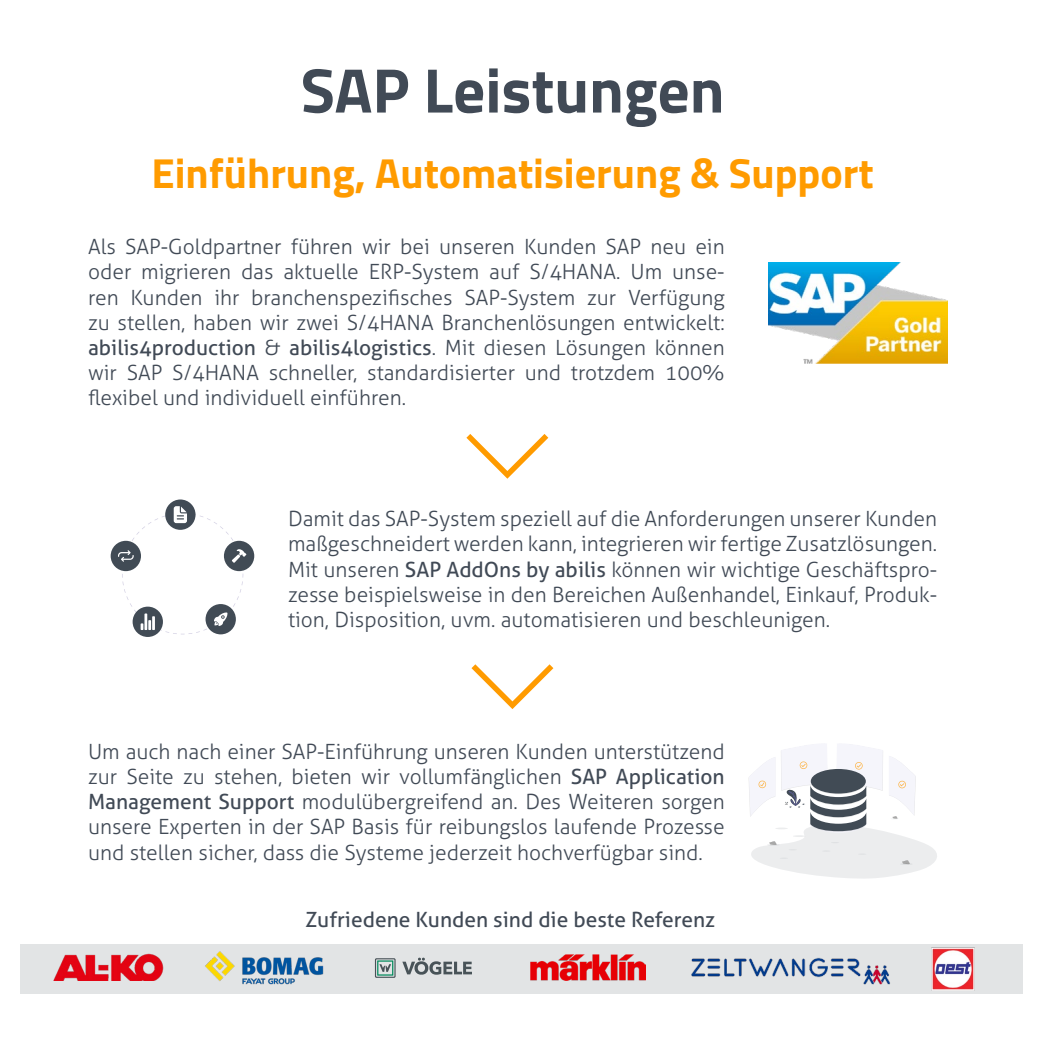
<style>
.page{position:relative;width:1042px;height:1042px;background:#fff}
.page>*{position:absolute;margin:0;border:0;box-sizing:border-box;transform-origin:0 0}
.t1{font:700 63px "Titillium Web";color:#414a56}
.t2{font:700 42px "Titillium Web";color:#ff9b00}
.t3{font:300 21px/25.2px "Aller";color:#414a56;text-align:justify}
.t4{font:21px "Aller";color:#414a56}
.s1{font-weight:400}
</style>
<div class="page">
<img style="left:768px;top:263px;width:180px;height:100px">
<svg style="left:466px;top:434px;width:82px;height:45px"></svg>
<svg style="left:471px;top:664px;width:82px;height:45px"></svg>
<div style="left:165px;top:499px;width:30px;height:31px;background:#414b55;border-radius:50%"></div>
<div style="left:224px;top:541px;width:30px;height:30px;background:#414b55;border-radius:50%"></div>
<div style="left:133px;top:606px;width:30px;height:31px;background:#414b55;border-radius:50%"></div>
<div style="left:111px;top:541px;width:30px;height:30px;background:#414b55;border-radius:50%"></div>
<svg style="left:118px;top:506px;width:128px;height:128px"></svg>
<svg style="left:748px;top:744px;width:189px;height:135px"></svg>
<div style="left:20px;top:944px;width:1002px;height:49px;background:#e2e4e5"></div>
<img style="left:205px;top:951px;width:118px;height:33px">
<svg style="left:402px;top:957px;width:70px;height:18px"></svg>
<svg style="left:375px;top:958px;width:20px;height:20px"></svg>
<img style="left:53px;top:953px;width:111px;height:27px">
<img style="left:920px;top:947px;width:65px;height:47px">
<img style="left:530px;top:955px;width:115px;height:25px">
<img style="left:689px;top:957px;width:202px;height:37px">
<h1 class="t1" style="left:301px;top:42px;width:425px">SAP Leistungen</h1>
<h2 class="t2" style="left:151px;top:141px;width:724px">Einführung, Automatisierung &amp; Support</h2>
<p class="t3" style="left:88px;top:234px;width:638px">Als SAP-Goldpartner führen wir bei unseren Kunden SAP neu ein oder migrieren das aktuelle ERP-System auf S/4HANA. Um unse&shy;ren Kunden ihr branchenspezifisches SAP-System zur Verfügung zu stellen, haben wir zwei S/4HANA Branchenlösungen entwickelt: <span class="s1">abilis4production</span> &amp; <span class="s1">abilis4logistics</span>. Mit diesen Lösungen können wir SAP S/4HANA schneller, standardisierter und trotzdem 100% flexibel und individuell einführen.</p>
<p class="t3" style="left:288px;top:506px;width:651px">Damit das SAP-System speziell auf die Anforderungen unserer Kunden maßgeschneidert werden kann, integrieren wir fertige Zusatzlösungen.<br>Mit unseren <span class="s1">SAP AddOns by abilis</span> können wir wichtige Geschäftspro&shy;zesse beispielsweise in den Bereichen Außenhandel, Einkauf, Produk&shy;tion, Disposition, uvm. automatisieren und beschleunigen.</p>
<p class="t3" style="left:88px;top:739px;width:638px">Um auch nach einer SAP-Einführung unseren Kunden unterstützend zur Seite zu stehen, bieten wir vollumfänglichen <span class="s1">SAP Application Management Support</span> modulübergreifend an. Des Weiteren sorgen unsere Experten in der SAP Basis für reibungslos laufende Prozesse und stellen sicher, dass die Systeme jederzeit hochverfügbar sind.</p>
<p class="t4" style="left:305px;top:907px;width:411px">Zufriedene Kunden sind die beste Referenz</p>
</div>
